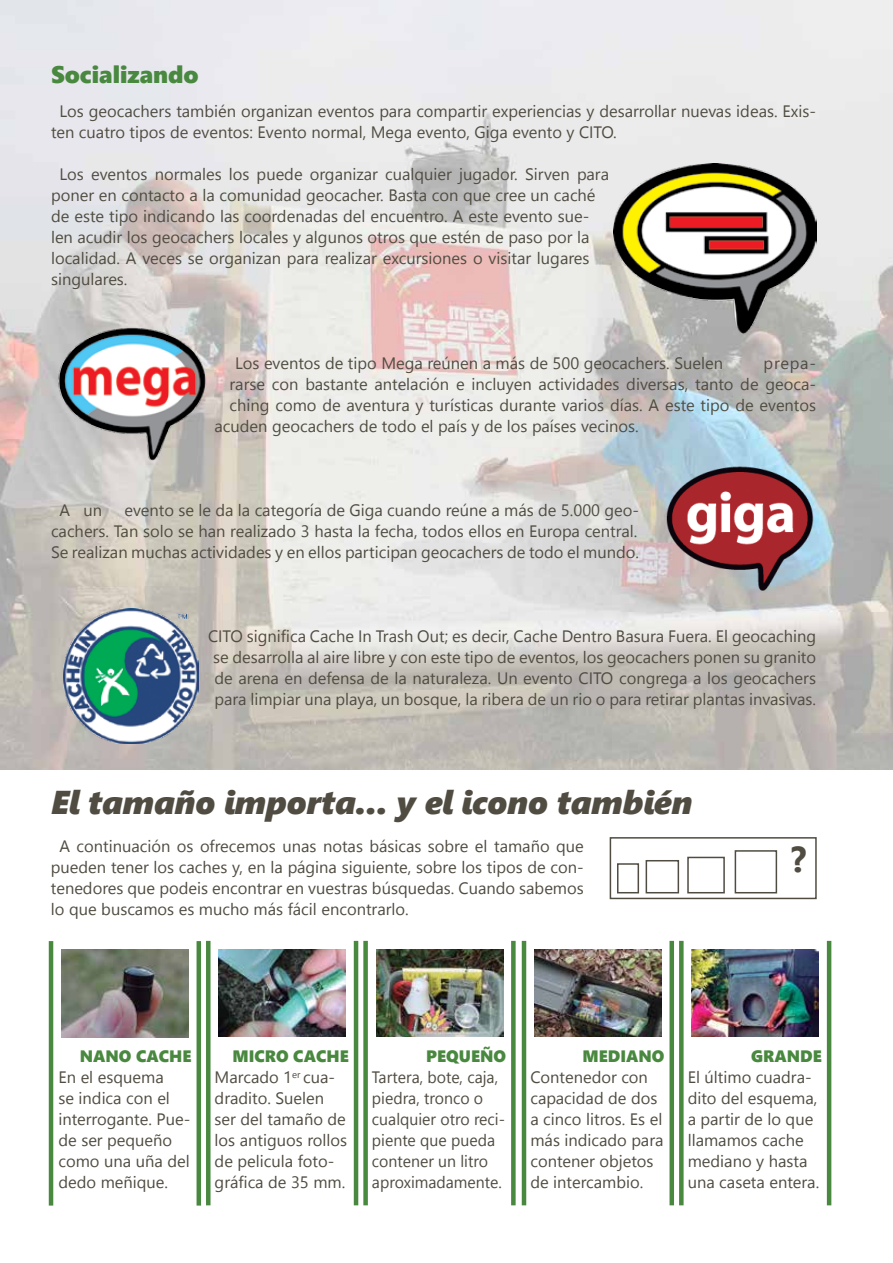
<style>
.page{position:relative;width:893px;height:1263px;background:#fff}
.page>*{position:absolute;margin:0;border:0;box-sizing:border-box;transform-origin:0 0}
.t1{font:700 36px "Segoe UI";color:#504c41}
.t2{font:italic 33px "Segoe UI Black";color:#504c41}
.t3{font:24px "Segoe UI Black";color:#49883f}
.t4{font:16.5px/21px "Segoe UI";color:#504c41}
.t5{font:16.5px/21px "Segoe UI";color:#504c41;scale:.96 1}
.t6{font:16.5px "Segoe UI Black";color:#49883f}
</style>
<div class="page">
<img style="left:0;top:0;width:893px;height:770px">
<img style="left:613px;top:164px;width:203px;height:169px">
<img style="left:64px;top:608px;width:134px;height:135px">
<img style="left:663px;top:455px;width:153px;height:151px">
<img style="left:51px;top:326px;width:166px;height:135px">
<hr style="left:49px;top:941px;width:4px;height:264px;background:#49883f">
<hr style="left:197px;top:941px;width:4px;height:264px;background:#49883f">
<img style="left:61px;top:950px;width:128px;height:87px">
<div style="left:206px;top:941px;width:5px;height:264px;background:#49883f"></div>
<hr style="left:354px;top:941px;width:4px;height:264px;background:#49883f">
<img style="left:218px;top:949px;width:127px;height:88px">
<div style="left:363px;top:941px;width:5px;height:264px;background:#49883f"></div>
<div style="left:511px;top:941px;width:5px;height:264px;background:#49883f"></div>
<img style="left:376px;top:949px;width:128px;height:88px">
<hr style="left:522px;top:941px;width:4px;height:264px;background:#49883f">
<div style="left:669px;top:941px;width:5px;height:264px;background:#49883f"></div>
<img style="left:534px;top:949px;width:128px;height:88px">
<div style="left:679px;top:941px;width:5px;height:264px;background:#49883f"></div>
<hr style="left:827px;top:941px;width:4px;height:264px;background:#49883f">
<img style="left:691px;top:949px;width:128px;height:88px">
<div style="left:610px;top:837px;width:207px;height:62px;border:2px solid #504c41"></div>
<div style="left:617px;top:863px;width:22px;height:30px;border:2px solid #504c41"></div>
<div style="left:646px;top:860px;width:33px;height:33px;border:2px solid #504c41"></div>
<div style="left:687px;top:857px;width:38px;height:36px;border:2px solid #504c41"></div>
<div style="left:735px;top:850px;width:42px;height:43px;border:2px solid #504c41"></div>
<h3 class="t3" style="left:51px;top:57px;width:149px">Socializando</h3>
<p class="t4" style="left:51px;top:100px;width:766px;text-indent:8px">Los geocachers también organizan eventos para compartir experiencias y desarrollar nuevas ideas. Exis&shy;ten cuatro tipos de eventos: Evento normal, Mega evento, Giga evento y CITO.</p>
<p class="t4" style="left:51px;top:163px;width:560px;text-indent:8px">Los eventos normales los puede organizar cualquier jugador. Sirven para poner en contacto a la comunidad geocacher. Basta con que cree un caché de este tipo indicando las coordenadas del encuentro. A este evento sue&shy;len acudir los geocachers locales y algunos otros que estén de paso por la localidad. A veces se organizan para realizar excursiones o visitar lugares singulares.</p>
<p class="t4" style="left:235px;top:352px;width:489px">Los eventos de tipo Mega reúnen a más de 500 geocachers. Suelen</p>
<p class="t4" style="left:764px;top:352px;width:54px">prepa-</p>
<p class="t4" style="left:230px;top:373px;width:588px">rarse con bastante antelación e incluyen actividades diversas, tanto de geoca-</p>
<p class="t4" style="left:230px;top:394px;width:588px">ching como de aventura y turísticas durante varios días. A este tipo de eventos</p>
<p class="t4" style="left:215px;top:415px;width:426px">acuden geocachers de todo el país y de los países vecinos.</p>
<p class="t4" style="left:51px;top:499px;width:590px;text-align:justify;text-indent:74px">evento se le da la categoría de Giga cuando reúne a más de 5.000 geo&shy;cachers. Tan solo se han realizado 3 hasta la fecha, todos ellos en Europa central.<br>Se realizan muchas actividades y en ellos participan geocachers de todo el mundo.</p>
<p class="t4" style="left:60px;top:499px;width:44px">A un</p>
<p class="t4" style="left:208px;top:625px;width:610px;text-align:center">CITO significa Cache In Trash Out; es decir, Cache Dentro Basura Fuera. El geocaching se desarrolla al aire libre y con este tipo de eventos, los geocachers ponen su granito de arena en defensa de la naturaleza. Un evento CITO congrega a los geocachers para limpiar una playa, un bosque, la ribera de un rio o para retirar plantas invasivas.</p>
<h2 class="t2" style="left:51px;top:777px;width:643px">El tamaño importa... y el icono también</h2>
<p class="t4" style="left:51px;top:835px;width:534px;text-align:justify;text-indent:8px">A continuación os ofrecemos unas notas básicas sobre el tamaño que pueden tener los caches y, en la página siguiente, sobre los tipos de con&shy;tenedores que podeis encontrar en vuestras búsquedas. Cuando sabemos lo que buscamos es mucho más fácil encontrarlo.</p>
<h1 class="t1" style="left:791px;top:830px;width:17px">?</h1>
<p class="t6" style="left:80px;top:1044px;width:113px">NANO CACHE</p>
<p class="t4" style="left:58px;top:1066px;width:133px">En el esquema<br>se indica con el interrogante. Pue&shy;de ser pequeño como una uña del dedo meñique.</p>
<p class="t6" style="left:232px;top:1044px;width:118px">MICRO CACHE</p>
<p class="t4" style="left:215px;top:1066px;width:134px">Marcado 1<sup>er</sup> cua&shy;dradito. Suelen ser del tamaño de los antiguos rollos de pelicula foto&shy;gráfica de 35 mm.</p>
<p class="t6" style="left:426px;top:1044px;width:81px">PEQUEÑO</p>
<p class="t5" style="left:372px;top:1066px;width:140px">Tartera, bote, caja, piedra, tronco o cualquier otro reci&shy;piente que pueda contener un litro aproximadamente.</p>
<p class="t6" style="left:582px;top:1044px;width:84px">MEDIANO</p>
<p class="t4" style="left:530px;top:1066px;width:135px">Contenedor con capacidad de dos a cinco litros. Es el más indicado para contener objetos de intercambio.</p>
<p class="t6" style="left:751px;top:1044px;width:72px">GRANDE</p>
<p class="t4" style="left:688px;top:1066px;width:133px">El último cuadra&shy;dito del esquema, a partir de lo que llamamos cache mediano y hasta una caseta entera.</p>
</div>
